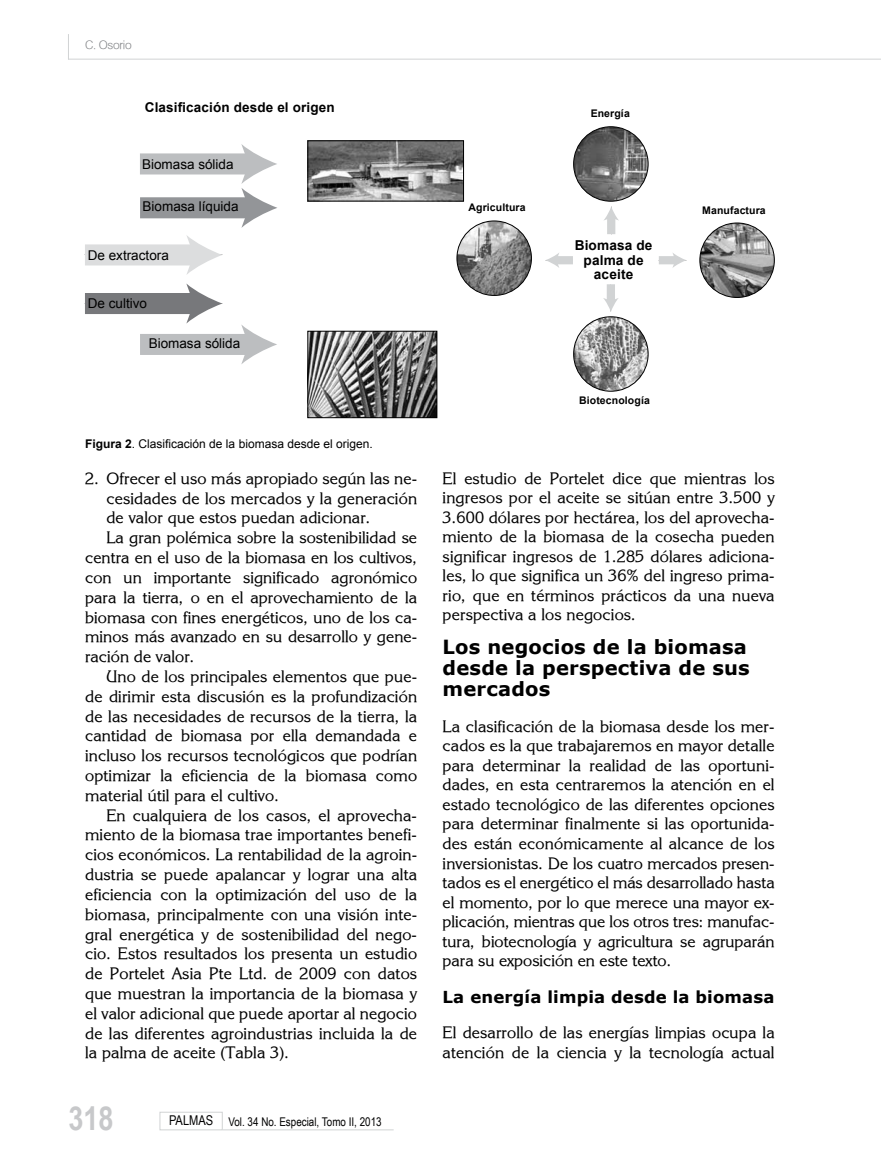
<style>
.page{position:relative;width:881px;height:1166px;background:#fff}
.page>*{position:absolute;margin:0;border:0;box-sizing:border-box;transform-origin:0 0}
.t1{font:700 33px "Arial Narrow Special G1";color:#c7c8ca}
.t2{font:700 19.5px/21px "Verdana";letter-spacing:.01em;color:#000}
.t3{font:16.5px/19.5px "Enchanted";letter-spacing:.01em;color:#000;text-align:justify}
.t4{font:700 16.5px "Verdana";letter-spacing:.01em;color:#000}
.t5{font:700 13.65px/14.7px "Arial";letter-spacing:.01em;color:#000;text-align:center}
.t6{font:13.5px "Arial";color:#000}
.t7{font:700 13.5px "Arial";letter-spacing:.01em;color:#000}
.t8{font:12px "Arial";color:#000}
.t9{font:12px "Arial Narrow";color:#000}
.t10{font:12px "Geneva Lght";letter-spacing:-.025em;color:#808285}
.t11{font:700 10.5px "Arial";letter-spacing:.01em;color:#000}
.s1{font-weight:700}
.s2{font-size:13.5px}
</style>
<div class="page">
<hr style="left:68px;top:59px;width:812px;height:1px;background:#d1d3d4">
<svg style="left:68px;top:34px;width:1px;height:25px"></svg>
<div style="left:159px;top:1111px;width:63px;height:18px;border:1px solid #d1d3d4"></div>
<hr style="left:223px;top:1129px;width:170px;height:1px;background:#d1d3d4">
<div style="left:555px;top:256px;width:17px;height:8px;background:#d1d3d4"></div>
<svg style="left:545px;top:253px;width:14px;height:15px"></svg>
<div style="left:658px;top:256px;width:18px;height:8px;background:#d1d3d4"></div>
<svg style="left:672px;top:253px;width:14px;height:15px"></svg>
<div style="left:607px;top:216px;width:8px;height:18px;background:#d1d3d4"></div>
<svg style="left:604px;top:206px;width:14px;height:14px"></svg>
<div style="left:606px;top:284px;width:8px;height:18px;background:#d1d3d4"></div>
<svg style="left:603px;top:298px;width:15px;height:14px"></svg>
<img style="left:457px;top:221px;width:74px;height:74px;border-radius:37px">
<div style="left:456px;top:221px;width:75px;height:74px;border:1px solid #000;border-radius:50%"></div>
<img style="left:573px;top:127px;width:74px;height:74px;border-radius:37px">
<div style="left:573px;top:126px;width:75px;height:75px;border:1px solid #000;border-radius:50%"></div>
<img style="left:573px;top:317px;width:74px;height:74px">
<div style="left:573px;top:316px;width:75px;height:75px;border:1px solid #000;border-radius:50%"></div>
<img style="left:699px;top:223px;width:75px;height:74px;border-radius:37px">
<div style="left:699px;top:223px;width:75px;height:74px;border:1px solid #000;border-radius:50%"></div>
<div style="left:140px;top:153px;width:112px;height:21px;background:#bcbec0"></div>
<div style="left:140px;top:334px;width:112px;height:21px;background:#bcbec0"></div>
<svg style="left:241px;top:325px;width:36px;height:39px"></svg>
<div style="left:140px;top:197px;width:112px;height:21px;background:#939598"></div>
<svg style="left:241px;top:144px;width:36px;height:84px"></svg>
<div style="left:85px;top:244px;width:112px;height:21px;background:#dcddde"></div>
<svg style="left:186px;top:235px;width:36px;height:40px"></svg>
<div style="left:85px;top:293px;width:112px;height:21px;background:#77787b"></div>
<svg style="left:186px;top:283px;width:36px;height:40px"></svg>
<img style="left:309px;top:333px;width:126px;height:83px">
<div style="left:307px;top:331px;width:130px;height:87px;border:1px solid #000"></div>
<img style="left:309px;top:142px;width:152px;height:57px">
<div style="left:307px;top:140px;width:156px;height:61px;border:1px solid #000"></div>
<p class="t10" style="left:85px;top:38px;width:48px">C. Osorio</p>
<p class="t7" style="left:145px;top:98px;width:191px">Clasificación desde el origen</p>
<p class="t6" style="left:142px;top:155px;width:93px">Biomasa sólida</p>
<p class="t6" style="left:142px;top:198px;width:98px">Biomasa líquida</p>
<p class="t6" style="left:88px;top:246px;width:83px">De extractora</p>
<p class="t6" style="left:88px;top:294px;width:61px">De cultivo</p>
<p class="t6" style="left:149px;top:334px;width:93px">Biomasa sólida</p>
<p class="t8" style="left:85px;top:436px;width:289px"><span class="s1">Figura 2</span>. Clasificación de la biomasa desde el origen.</p>
<p class="t3" style="left:85px;top:468px;width:333px">2. Ofrecer el uso más apropiado según las ne-</p>
<p class="t3" style="left:106px;top:488px;width:312px">cesidades de los mercados y la generación</p>
<p class="t3" style="left:106px;top:507px;width:265px">de valor que estos puedan adicionar.</p>
<p class="t3" style="left:106px;top:527px;width:312px">La gran polémica sobre la sostenibilidad se</p>
<p class="t3" style="left:85px;top:547px;width:333px">centra en el uso de la biomasa en los cultivos,</p>
<p class="t3" style="left:85px;top:567px;width:333px">con un importante significado agronómico</p>
<p class="t3" style="left:85px;top:587px;width:333px">para la tierra, o en el aprovechamiento de la</p>
<p class="t3" style="left:85px;top:606px;width:333px">biomasa con fines energéticos, uno de los ca-</p>
<p class="t3" style="left:85px;top:626px;width:333px">minos más avanzado en su desarrollo y gene-</p>
<p class="t3" style="left:85px;top:646px;width:111px">ración de valor.</p>
<p class="t3" style="left:106px;top:666px;width:312px">Uno de los principales elementos que pue-</p>
<p class="t3" style="left:85px;top:686px;width:333px">de dirimir esta discusión es la profundización</p>
<p class="t3" style="left:85px;top:705px;width:333px">de las necesidades de recursos de la tierra, la</p>
<p class="t3" style="left:85px;top:725px;width:333px">cantidad de biomasa por ella demandada e</p>
<p class="t3" style="left:85px;top:745px;width:333px">incluso los recursos tecnológicos que podrían</p>
<p class="t3" style="left:85px;top:765px;width:333px">optimizar la eficiencia de la biomasa como</p>
<p class="t3" style="left:85px;top:785px;width:195px">material útil para el cultivo.</p>
<p class="t3" style="left:106px;top:804px;width:312px">En cualquiera de los casos, el aprovecha-</p>
<p class="t3" style="left:85px;top:824px;width:333px">miento de la biomasa trae importantes benefi-</p>
<p class="t3" style="left:85px;top:844px;width:333px">cios económicos. La rentabilidad de la agroin-</p>
<p class="t3" style="left:85px;top:864px;width:333px">dustria se puede apalancar y lograr una alta</p>
<p class="t3" style="left:85px;top:884px;width:333px">eficiencia con la optimización del uso de la</p>
<p class="t3" style="left:85px;top:903px;width:333px">biomasa, principalmente con una visión inte-</p>
<p class="t3" style="left:85px;top:923px;width:333px">gral energética y de sostenibilidad del nego-</p>
<p class="t3" style="left:85px;top:943px;width:333px">cio. Estos resultados los presenta un estudio</p>
<p class="t3" style="left:85px;top:963px;width:333px">de Portelet Asia Pte Ltd. de 2009 con datos</p>
<p class="t3" style="left:85px;top:983px;width:333px">que muestran la importancia de la biomasa y</p>
<p class="t3" style="left:85px;top:1002px;width:333px">el valor adicional que puede aportar al negocio</p>
<p class="t3" style="left:85px;top:1022px;width:333px">de las diferentes agroindustrias incluida la de</p>
<p class="t3" style="left:85px;top:1042px;width:205px">la palma de aceite (Tabla 3).</p>
<h1 class="t1" style="left:68px;top:1096px;width:47px">318</h1>
<p class="t9" style="left:169px;top:1112px;width:214px"><span class="s2">PALMAS</span> Vol. 34 No. Especial, Tomo II, 2013</p>
<p class="t11" style="left:468px;top:200px;width:59px">Agricultura</p>
<p class="t11" style="left:590px;top:106px;width:41px">Energía</p>
<p class="t5" style="left:574px;top:238px;width:79px">Biomasa de palma de aceite</p>
<p class="t11" style="left:579px;top:393px;width:72px">Biotecnología</p>
<p class="t11" style="left:702px;top:203px;width:65px">Manufactura</p>
<p class="t3" style="left:442px;top:468px;width:333px">El estudio de Portelet dice que mientras los ingresos por el aceite se sitúan entre 3.500 y 3.600 dólares por hectárea, los del aprovecha&shy;miento de la biomasa de la cosecha pueden significar ingresos de 1.285 dólares adiciona&shy;les, lo que significa un 36% del ingreso prima&shy;rio, que en términos prácticos da una nueva perspectiva a los negocios.</p>
<p class="t2" style="left:442px;top:636px;width:308px">Los negocios de la biomasa desde la perspectiva de sus mercados</p>
<p class="t3" style="left:442px;top:716px;width:333px">La clasificación de la biomasa desde los mer&shy;cados es la que trabajaremos en mayor detalle para determinar la realidad de las oportuni&shy;dades, en esta centraremos la atención en el estado tecnológico de las diferentes opciones para determinar finalmente si las oportunida&shy;des están económicamente al alcance de los inversionistas. De los cuatro mercados presen&shy;tados es el energético el más desarrollado hasta el momento, por lo que merece una mayor ex&shy;plicación, mientras que los otros tres: manufac&shy;tura, biotecnología y agricultura se agruparán para su exposición en este texto.</p>
<p class="t4" style="left:442px;top:984px;width:333px">La energía limpia desde la biomasa</p>
<p class="t3" style="left:442px;top:1022px;width:333px">El desarrollo de las energías limpias ocupa la atención de la ciencia y la tecnología actual</p>
</div>
